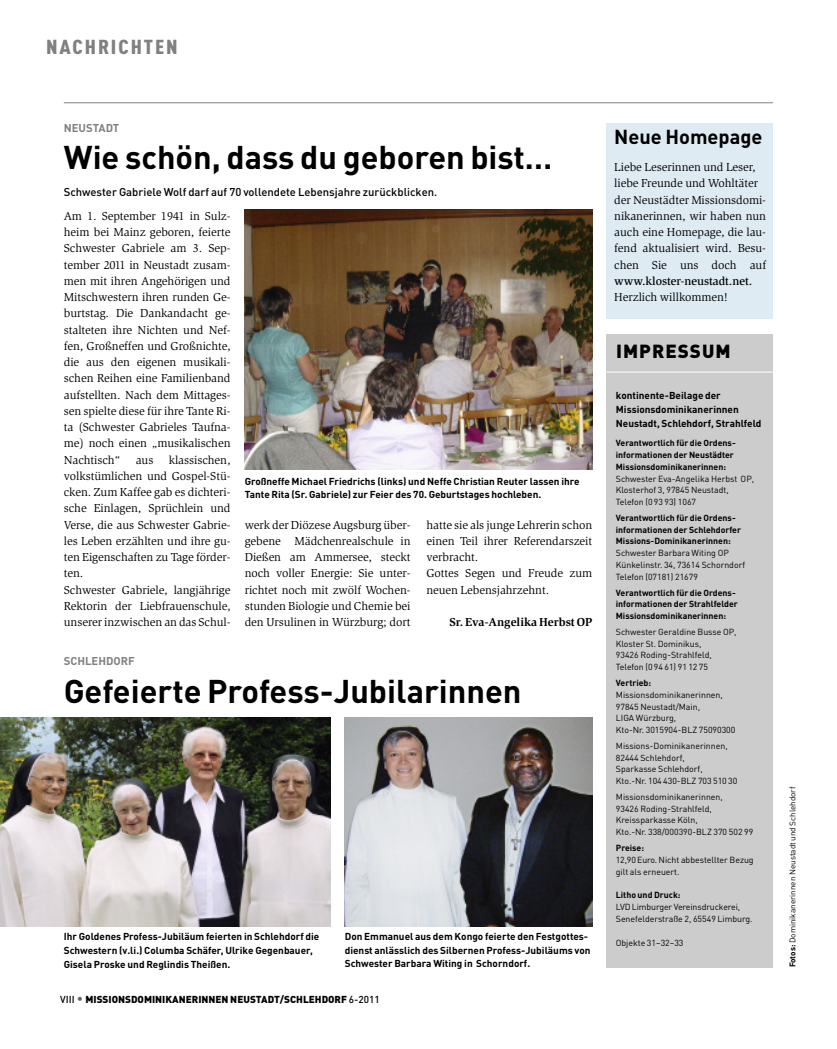
<style>
.page{position:relative;width:837px;height:1049px;background:#fff}
.page>*{position:absolute;margin:0;border:0;box-sizing:border-box;transform-origin:0 0}
.t1{font:700 32.5px "DIN Pro";color:#000}
.t2{font:700 20px "DIN Pro";color:#000}
.t3{font:900 20px "DIN Cond";letter-spacing:.085em;color:#808080;scale:1.1 1}
.t4{font:900 18.75px "DIN Pro";letter-spacing:.055em;color:#000}
.t5{font:11.88px/16.2px "Slimbach Std";letter-spacing:-.005em;color:#000}
.t6{font:500 11.88px "Slimbach Std";letter-spacing:-.005em;color:#000}
.t7{font:700 11.88px "Slimbach Std";color:#000}
.t8{font:500 11.25px "DIN Pro";color:#000}
.t9{font:700 11.25px "DIN Pro";color:#808080}
.t10{font:700 10px/13.8px "DIN Pro";color:#000}
.t11{font:900 10px "DIN Pro";color:#000}
.t12{font:8.75px/11.9px "DIN Pro";color:#000}
.t13{font:700 8.75px/11.9px "DIN Pro";color:#000}
.t14{font:8.12px "DIN Pro";color:#000}
.s1{font-weight:500}
.s2{font-weight:500;font-size:12.5px;color:#666}
.s3{font-weight:700}
</style>
<div class="page">
<hr style="left:64px;top:102px;width:708px;height:1px;background:#808080">
<div style="left:606px;top:334px;width:166px;height:633px;background:#ccc"></div>
<hr style="left:606px;top:372px;width:166px;height:1px;background:#fff">
<img style="left:244px;top:209px;width:348px;height:260px">
<img style="left:0;top:718px;width:330px;height:208px">
<img style="left:344px;top:718px;width:248px;height:208px">
<div style="left:606px;top:123px;width:166px;height:196px;background:#deebf3"></div>
<h2 class="t3" style="left:46px;top:35px;width:121px">NACHRICHTEN</h2>
<p class="t9" style="left:64px;top:121px;width:57px">NEUSTADT</p>
<h1 class="t1" style="left:64px;top:139px;width:490px">Wie schön, dass du geboren bist…</h1>
<p class="t8" style="left:64px;top:185px;width:375px">Schwester Gabriele Wolf darf auf 70 vollendete Lebensjahre zurückblicken.</p>
<p class="t5" style="left:64px;top:209px;width:168px;text-align:justify">Am 1. September 1941 in Sulz&shy;heim bei Mainz geboren, feierte Schwester Gabriele am 3. Sep&shy;tember 2011 in Neustadt zusam&shy;men mit ihren Angehörigen und Mitschwestern ihren runden Ge&shy;burtstag. Die Dankandacht ge&shy;stalteten ihre Nichten und Nef&shy;fen, Großneffen und Großnichte, die aus den eigenen musikali&shy;schen Reihen eine Familienband aufstellten. Nach dem Mittages&shy;sen spielte diese für ihre Tante Ri&shy;ta (Schwester Gabrieles Taufna&shy;me) noch einen „musikalischen Nachtisch“</p>
<p class="t5" style="left:64px;top:452px;width:168px;text-indent:105px">klassischen, volkstümlichen und Gospel-Stü&shy;cken. Zum Kaffee gab es dichteri&shy;sche Einlagen, Sprüchlein und<br>Verse, die aus Schwester Gabrie&shy;les Leben erzählten und ihre gu&shy;ten Eigenschaften zu Tage förder&shy;ten.<br>Schwester Gabriele, langjährige<br>Rektorin der Liebfrauenschule, unserer inzwischen an das Schul-</p>
<p class="t5" style="left:136px;top:452px;width:19px">aus</p>
<p class="t9" style="left:64px;top:654px;width:72px">SCHLEHDORF</p>
<p class="t10" style="left:244px;top:474px;width:336px">Großneffe Michael Friedrichs (links) und Neffe Christian Reuter lassen ihre<br>Tante Rita (Sr. Gabriele) zur Feier des 70. Geburtstages hochleben.</p>
<p class="t5" style="left:244px;top:517px;width:167px;text-align:justify">werk der Diözese Augsburg über&shy;gebene Mädchenrealschule in Dießen am Ammersee, steckt noch voller Energie: Sie unter&shy;richtet noch mit zwölf Wochen&shy;stunden Biologie und Chemie bei den Ursulinen in Würzburg; dort</p>
<p class="t5" style="left:426px;top:517px;width:167px">hatte sie als junge Lehrerin schon einen Teil ihrer Referendarszeit verbracht.<br>Gottes Segen und Freude zum neuen Lebensjahrzehnt.</p>
<p class="t7" style="left:449px;top:618px;width:144px">Sr.Eva-AngelikaHerbst OP</p>
<h1 class="t1" style="left:64px;top:672px;width:459px">Gefeierte Profess-Jubilarinnen</h1>
<p class="t10" style="left:64px;top:929px;width:257px">Ihr Goldenes Profess-Jubiläum feierten in Schlehdorf die<br>Schwestern (v.li.) Columba Schäfer, Ulrike Gegenbauer,<br>Gisela Proske und Reglindis Theißen.</p>
<p class="t10" style="left:344px;top:929px;width:247px">Don Emmanuel aus dem Kongo feierte den Festgottes&shy;dienst anlässlich des Silbernen Profess-Jubiläums von<br>Schwester Barbara Witing in Schorndorf.</p>
<p class="t11" style="left:60px;top:993px;width:321px"><span class="s1">VIII</span> <span class="s2">•</span> MISSIONSDOMINIKANERINNEN NEUSTADT/SCHLEHDORF <span class="s1">6-2011</span></p>
<h2 class="t2" style="left:614px;top:125px;width:150px">Neue Homepage</h2>
<p class="t5" style="left:614px;top:160px;width:153px">Liebe Leserinnen und Leser, liebe Freunde und Wohltäter der Neustädter Missionsdomi&shy;nikanerinnen, wir haben nun auch eine Homepage, die lau&shy;fend aktualisiert wird. Besu&shy;chen Sie uns doch auf</p>
<p class="t6" style="left:614px;top:276px;width:139px">www.kloster-neustadt.net.</p>
<p class="t5" style="left:614px;top:290px;width:115px">Herzlich willkommen!</p>
<h3 class="t4" style="left:615px;top:340px;width:116px">IMPRESSUM</h3>
<p class="t10" style="left:615px;top:389px;width:147px">kontinente-Beilage der<br>Missionsdominikanerinnen<br>Neustadt, Schlehdorf, Strahlfeld</p>
<p class="t13" style="left:615px;top:437px;width:121px">Verantwortlich für die Ordens&shy;informationen der Neustädter<br>Missionsdominikanerinnen:</p>
<p class="t12" style="left:615px;top:472px;width:140px">Schwester Eva-Angelika Herbst OP,<br>Klosterhof 3, 97845 Neustadt,<br>Telefon (0 93 93) 1067</p>
<p class="t13" style="left:615px;top:511px;width:127px">Verantwortlich für die Ordens&shy;informationen der Schlehdorfer<br>Missions-Dominikanerinnen:</p>
<p class="t12" style="left:615px;top:547px;width:131px">Schwester Barbara Witing OP<br>Künkelinstr. 34, 73614 Schorndorf<br>Telefon (07181) 21679</p>
<p class="t13" style="left:615px;top:586px;width:123px">Verantwortlich für die Ordens&shy;informationen der Strahlfelder<br>Missionsdominikanerinnen:</p>
<p class="t12" style="left:615px;top:625px;width:122px">Schwester Geraldine Busse OP,<br>Kloster St. Dominikus,<br>93426 Roding-Strahlfeld,<br>Telefon (0 94 61) 91 12 75</p>
<p class="t13" style="left:615px;top:676px;width:37px">Vertrieb:</p>
<p class="t12" style="left:615px;top:688px;width:121px">Missionsdominikanerinnen,<br>97845 Neustadt/Main,<br>LIGA Würzburg,<br>Kto-Nr. 3015904-BLZ 75090300</p>
<p class="t12" style="left:615px;top:739px;width:123px">Missions-Dominikanerinnen,<br>82444 Schlehdorf,<br>Sparkasse Schlehdorf,<br>Kto.-Nr. 104 430-BLZ 703 510 30</p>
<p class="t12" style="left:615px;top:790px;width:139px">Missionsdominikanerinnen,<br>93426 Roding-Strahlfeld,<br>Kreissparkasse Köln,<br>Kto.-Nr. 338/000390-BLZ 370 502 99</p>
<p class="t13" style="left:615px;top:841px;width:30px">Preise:</p>
<p class="t12" style="left:615px;top:853px;width:139px">12,90 Euro. Nicht abbestellter Bezug gilt als erneuert.</p>
<p class="t13" style="left:615px;top:889px;width:66px">Litho und Druck:</p>
<p class="t12" style="left:615px;top:901px;width:138px">LVDLimburger Vereinsdruckerei,<br>Senefelderstraße 2, 65549 Limburg.</p>
<p class="t12" style="left:615px;top:936px;width:69px">Objekte 31–32–33</p>
<p class="t14" style="left:787px;top:967px;width:182px;rotate:-90deg"><span class="s3">Fotos:</span> Dominikanerinnen Neustadt und Schlehdorf</p>
</div>
